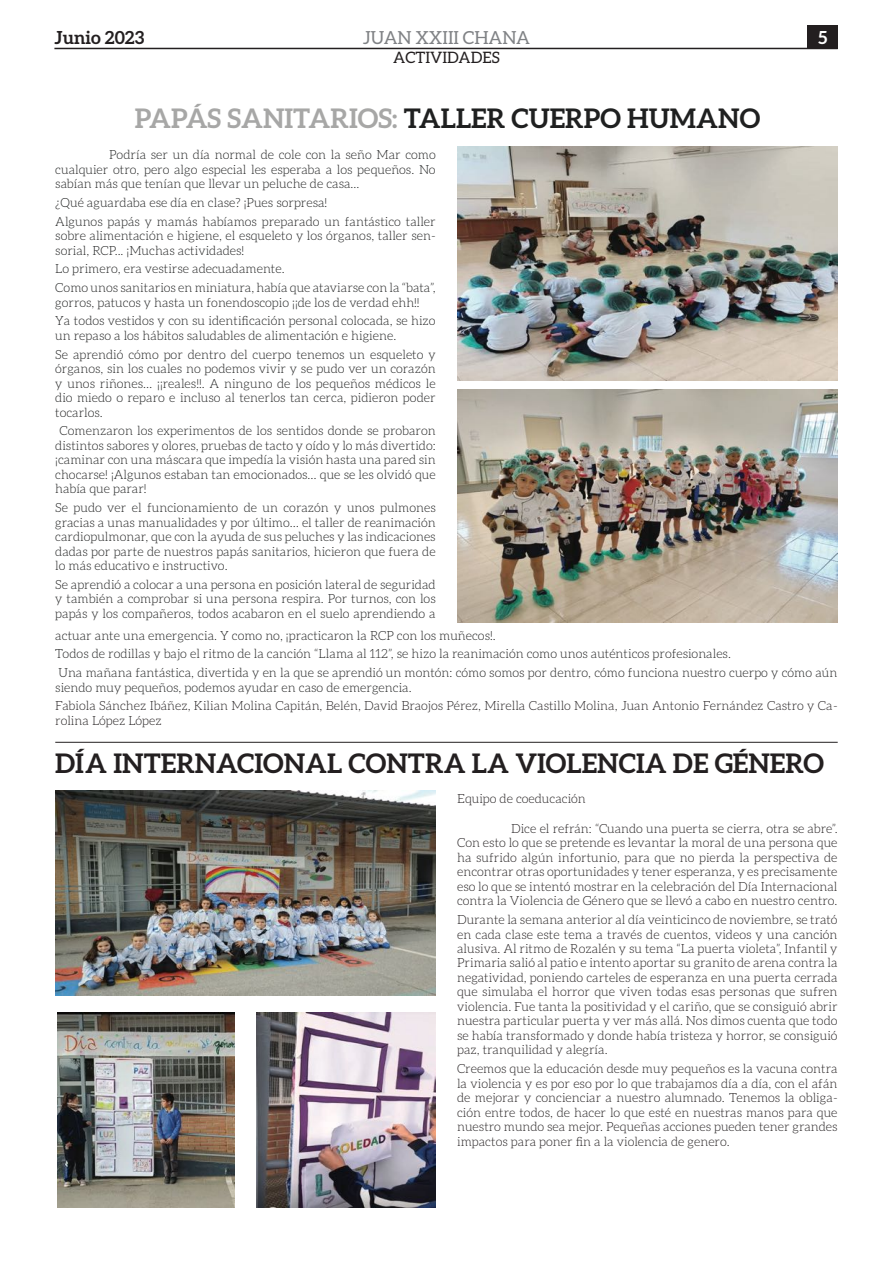
<style>
.page{position:relative;width:893px;height:1263px;background:#fff}
.page>*{position:absolute;margin:0;border:0;box-sizing:border-box;transform-origin:0 0}
.t1{font:700 27px "Aleo";color:#231f20}
.t2{font:700 27px "Aleo";color:#1f2020}
.t3{font:700 27px "Aleo";color:#a7a7a6}
.t4{font:18px "Aleo";color:#808285}
.t5{font:700 18px "Aleo";color:#231f20}
.t6{font:700 18px "Aleo";color:#fff}
.t7{font:15.75px "Aleo";color:#231f20}
.t8{font:300 12.6px/14.5px "Aleo";color:#1f2020}
.t9{font:300 12.6px/14.5px "Aleo";color:#231f20;text-align:justify}
.s1{color:#a7a7a6}
</style>
<div class="page">
<hr style="left:54px;top:48px;width:784px;height:1px;background:#231f20">
<div style="left:808px;top:25px;width:30px;height:23px;background:#231f20"></div>
<img style="left:457px;top:147px;width:381px;height:234px">
<img style="left:457px;top:389px;width:381px;height:234px">
<hr style="left:55px;top:742px;width:783px;height:1px;background:#231f20">
<img style="left:55px;top:791px;width:381px;height:204px">
<img style="left:57px;top:1012px;width:178px;height:196px">
<img style="left:256px;top:1012px;width:180px;height:196px">
<h2 class="t5" style="left:54px;top:27px;width:91px">JUNIO 2023</h2>
<h2 class="t4" style="left:363px;top:28px;width:169px">JUAN XXIII CHANA</h2>
<h2 class="t6" style="left:818px;top:27px;width:11px">5</h2>
<p class="t7" style="left:393px;top:49px;width:108px">ACTIVIDADES</p>
<h1 class="t3" style="left:135px;top:103px;width:34px">PAPÁS</h1>
<h1 class="t3" style="left:227px;top:103px;width:18px">SANITARIOS</h1>
<h1 class="t2" style="left:392px;top:103px;width:45px"><span class="s1">:</span> TALLER</h1>
<h1 class="t2" style="left:511px;top:103px;width:37px">CUERPO</h1>
<h1 class="t2" style="left:627px;top:103px;width:45px">HUMANO</h1>
<p class="t8" style="left:55px;top:147px;width:382px;text-align:justify;text-indent:54px">Podría ser un día normal de cole con la seño Mar como cualquier otro, pero algo especial les esperaba a los pequeños. No sabían más que tenían que llevar un peluche de casa...</p>
<p class="t8" style="left:55px;top:193px;width:382px;line-height:18.8px">¿Qué aguardaba ese día en clase? ¡Pues sorpresa!<br>Algunos papás y mamás habíamos preparado un fantástico taller</p>
<p class="t8" style="left:55px;top:228px;width:382px">sobre alimentación e higiene, el esqueleto y los órganos, taller sen&shy;sorial, RCP... ¡Muchas actividades!</p>
<p class="t8" style="left:55px;top:260px;width:382px;line-height:18.8px">Lo primero, era vestirse adecuadamente.<br>Como unos sanitarios en miniatura, había que ataviarse con la “bata”,</p>
<p class="t8" style="left:55px;top:293px;width:382px;line-height:18.8px">gorros, patucos y hasta un fonendoscopio ¡¡de los de verdad ehh!!<br>Ya todos vestidos y con su identificación personal colocada, se hizo</p>
<p class="t8" style="left:55px;top:326px;width:382px;line-height:18.8px">un repaso a los hábitos saludables de alimentación e higiene.<br>Se aprendió cómo por dentro del cuerpo tenemos un esqueleto y</p>
<p class="t8" style="left:55px;top:361px;width:382px;text-align:justify">órganos, sin los cuales no podemos vivir y se pudo ver un corazón y unos riñones… ¡¡reales!!. A ninguno de los pequeños médicos le dio miedo o reparo e incluso al tenerlos tan cerca, pidieron poder tocarlos.</p>
<p class="t8" style="left:55px;top:424px;width:382px;text-align:justify;text-indent:4px">Comenzaron los experimentos de los sentidos donde se probaron distintos sabores y olores, pruebas de tacto y oído y lo más divertido: ¡caminar con una máscara que impedía la visión hasta una pared sin chocarse! ¡Algunos estaban tan emocionados… que se les olvidó que había que parar!</p>
<p class="t8" style="left:55px;top:500px;width:382px;text-align:justify">Se pudo ver el funcionamiento de un corazón y unos pulmones gracias a unas manualidades y por último… el taller de reanimación cardiopulmonar, que con la ayuda de sus peluches y las indicaciones dadas por parte de nuestros papás sanitarios, hicieron que fuera de lo más educativo e instructivo.</p>
<p class="t8" style="left:55px;top:577px;width:382px;text-align:justify">Se aprendió a colocar a una persona en posición lateral de seguridad y también a comprobar si una persona respira. Por turnos, con los papás y los compañeros, todos acabaron en el suelo aprendiendo a</p>
<p class="t8" style="left:55px;top:626px;width:783px;line-height:18.8px">actuar ante una emergencia. Y como no, ¡practicaron la RCP con los muñecos!.<br>Todos de rodillas y bajo el ritmo de la canción “Llama al 112”, se hizo la reanimación como unos auténticos profesionales.<br>Una mañana fantástica, divertida y en la que se aprendió un montón: cómo somos por dentro, cómo funciona nuestro cuerpo y cómo aún</p>
<p class="t8" style="left:55px;top:680px;width:358px">siendo muy pequeños, podemos ayudar en caso de emergencia.</p>
<p class="t9" style="left:55px;top:698px;width:784px">Fabiola Sánchez Ibáñez, Kilian Molina Capitán, Belén, David Braojos Pérez, Mirella Castillo Molina, Juan Antonio Fernández Castro y Ca&shy;rolina López López</p>
<h1 class="t1" style="left:55px;top:748px;width:770px">DÍA INTERNACIONAL CONTRA LA VIOLENCIA DE GÉNERO</h1>
<p class="t9" style="left:457px;top:791px;width:130px">Equipo de coeducación</p>
<p class="t9" style="left:457px;top:821px;width:382px;text-indent:54px">Dice el refrán: “Cuando una puerta se cierra, otra se abre”.<br>Con esto lo que se pretende es levantar la moral de una persona que ha sufrido algún infortunio, para que no pierda la perspectiva de encontrar otras oportunidades y tener esperanza, y es precisamente eso lo que se intentó mostrar en la celebración del Día Internacional contra la Violencia de Género que se llevó a cabo en nuestro centro.</p>
<p class="t9" style="left:457px;top:912px;width:382px">Durante la semana anterior al día veinticinco de noviembre, se trató en cada clase este tema a través de cuentos, videos y una canción alusiva. Al ritmo de Rozalén y su tema “La puerta violeta”, Infantil y Primaria salió al patio e intento aportar su granito de arena contra la negatividad, poniendo carteles de esperanza en una puerta cerrada que simulaba el horror que viven todas esas personas que sufren violencia. Fue tanta la positividad y el cariño, que se consiguió abrir nuestra particular puerta y ver más allá. Nos dimos cuenta que todo se había transformado y donde había tristeza y horror, se consiguió paz, tranquilidad y alegría.</p>
<p class="t9" style="left:457px;top:1061px;width:382px">Creemos que la educación desde muy pequeños es la vacuna contra la violencia y es por eso por lo que trabajamos día a día, con el afán de mejorar y concienciar a nuestro alumnado. Tenemos la obliga&shy;ción entre todos, de hacer lo que esté en nuestras manos para que nuestro mundo sea mejor. Pequeñas acciones pueden tener grandes impactos para poner fin a la violencia de genero.</p>
</div>
